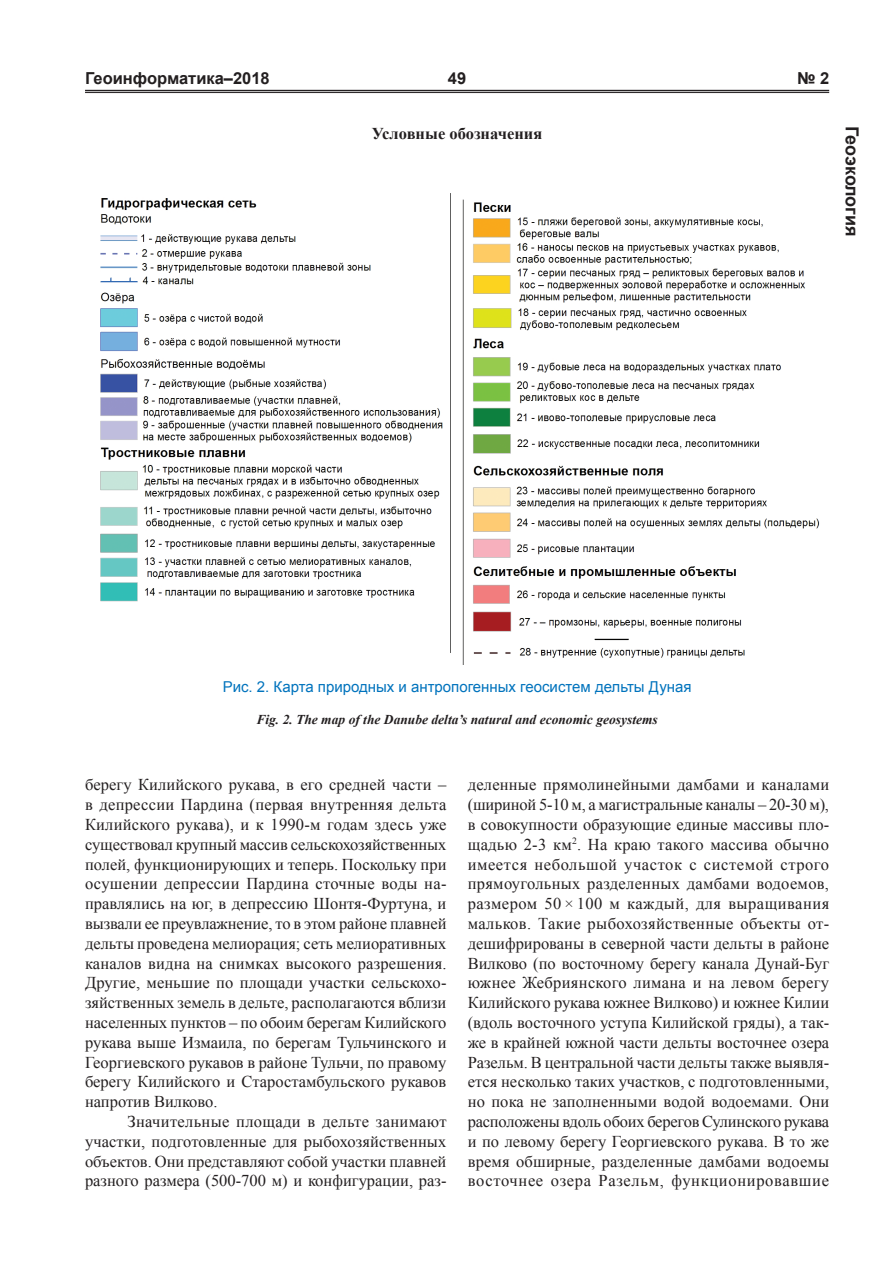
<style>
.page{position:relative;width:893px;height:1263px;background:#fff}
.page>*{position:absolute;margin:0;border:0;box-sizing:border-box;transform-origin:0 0}
.t1{font:700 18px "Arial";letter-spacing:-.005em;color:#231f20}
.Обычный{font:16.5px/19.8px "Times New Roman";color:#231f20;text-align:justify}
.t2{font:700 16.5px "Arial";color:#231f20}
.без_красной{font:700 16.5px "Times New Roman";color:#231f20}
.Рисунок{font:15px "Arial";color:#0073bd}
.рис_англ{font:italic 700 13.5px "Times New Roman";color:#231f20}
</style>
<div class="page">
<hr style="left:85px;top:90px;width:744px;height:1px;background:#231f20">
<hr style="left:85px;top:92px;width:744px;height:1px;background:#231f20">
<img style="left:100px;top:193px;width:720px;height:471px">
<p class="t2" style="left:85px;top:68px;width:186px">Геоинформатика–2018</p>
<p class="t2" style="left:448px;top:68px;width:20px">49</p>
<p class="t2" style="left:797px;top:68px;width:34px">№ 2</p>
<p class="без_красной" style="left:372px;top:122px;width:172px">Условные обозначения</p>
<p class="t1" style="left:864px;top:126px;width:112px;rotate:90deg">Геоэкология</p>
<p class="Рисунок" style="left:223px;top:677px;width:470px">Рис. 2. Карта природных и антропогенных геосистем дельты Дуная</p>
<p class="рис_англ" style="left:256px;top:710px;width:403px">Fig. 2. The map of the Danube delta’s natural and economic geosystems</p>
<p class="Обычный" style="left:85px;top:775px;width:363px">берегу Килийского рукава, в его средней части – в депрессии Пардина (первая внутренняя дельта Килийского рукава), и к 1990-м годам здесь уже существовал крупный массив сельскохозяйственных полей, функционирующих и теперь. Поскольку при осушении депрессии Пардина сточные воды на&shy;правлялись на юг, в депрессию Шонтя-Фуртуна, и вызвали ее преувлажнение, то в этом районе плавней дельты проведена мелиорация; сеть мелиоративных каналов видна на снимках высокого разрешения.<br>Другие, меньшие по площади участки сельскохо&shy;зяйственных земель в дельте, располагаются вблизи населенных пунктов – по обоим берегам Килийского рукава выше Измаила, по берегам Тульчинского и Георгиевского рукавов в районе Тульчи, по правому берегу Килийского и Старостамбульского рукавов напротив Вилково.</p>
<p class="Обычный" style="left:85px;top:1111px;width:363px;text-indent:43px">Значительные площади в дельте занимают участки, подготовленные для рыбохозяйственных объектов. Они представляют собой участки плавней разного размера (500-700 м) и конфигурации, раз-</p>
<p class="Обычный" style="left:468px;top:775px;width:363px">деленные прямолинейными дамбами и каналами (шириной 5-10 м, а магистральные каналы – 20-30 м), в совокупности образующие единые массивы пло&shy;щадью 2-3 км<sup>2</sup>. На краю такого массива обычно имеется небольшой участок с системой строго прямоугольных разделенных дамбами водоемов, размером 50 × 100 м каждый, для выращивания мальков. Такие рыбохозяйственные объекты от&shy;дешифрированы в северной части дельты в районе Вилково (по восточному берегу канала Дунай-Буг южнее Жебриянского лимана и на левом берегу Килийского рукава южнее Вилково) и южнее Килии (вдоль восточного уступа Килийской гряды), а так&shy;же в крайней южной части дельты восточнее озера Разельм. В центральной части дельты также выявля&shy;ется несколько таких участков, с подготовленными, но пока не заполненными водой водоемами. Они расположены вдоль обоих берегов Сулинского рукава и по левому берегу Георгиевского рукава. В то же время обширные, разделенные дамбами водоемы восточнее озера Разельм, функционировавшие</p>
</div>
